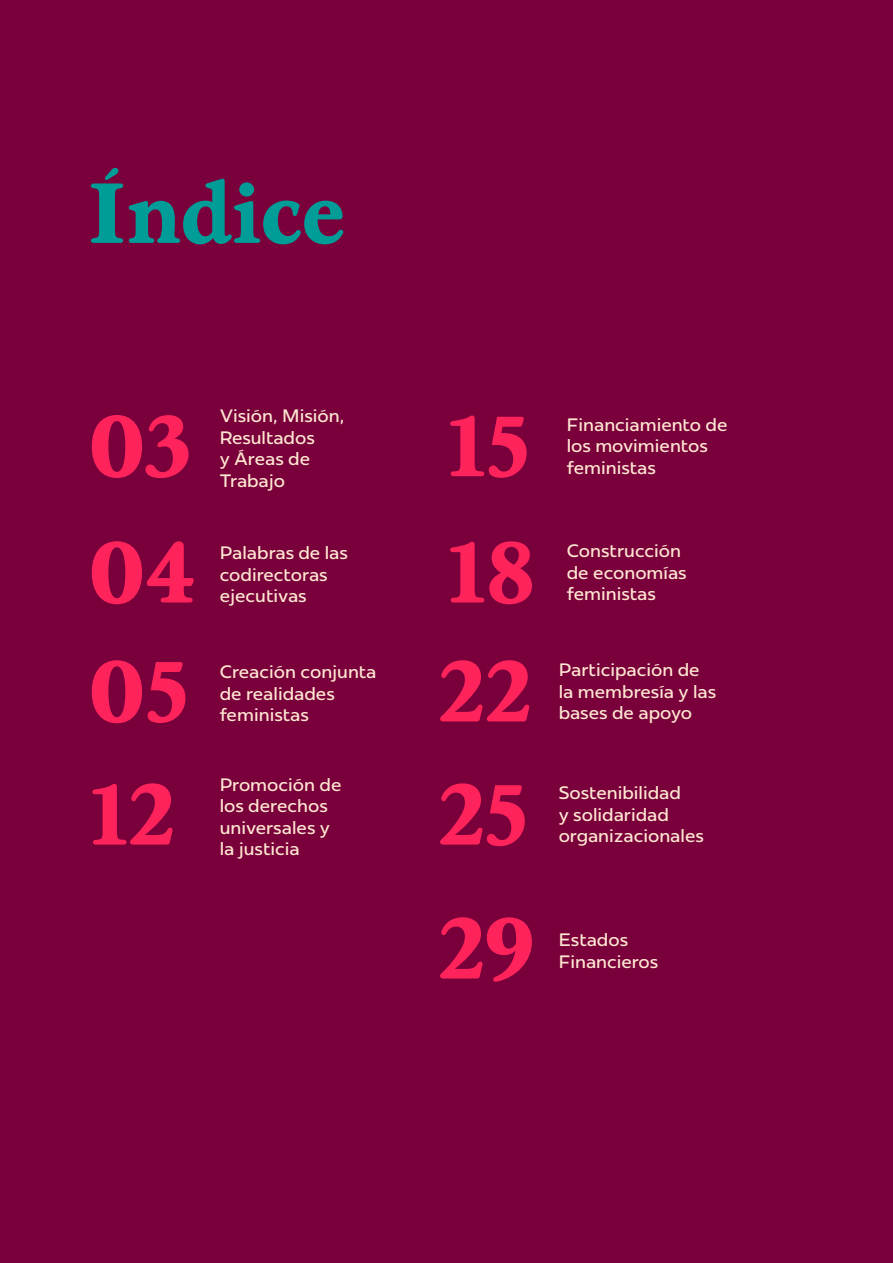
<style>
.page{position:relative;width:893px;height:1263px;background:#79003a}
.page>*{position:absolute;margin:0;border:0;box-sizing:border-box;transform-origin:0 0}
.t1{font:800 85.65px/126.3px "Brigade";color:#ff235c}
.t2{font:800 85.65px "Brigade";color:#009c98}
.t3{font:18px/21.6px "Redonda";color:#ffe6d1}
</style>
<div class="page">
<h1 class="t2" style="left:88px;top:168px;width:258px">Índice</h1>
<h1 class="t1" style="left:88px;top:392px;width:108px">03<br>04</h1>
<h1 class="t1" style="left:88px;top:639px;width:102px;line-height:123.1px">05<br>12</h1>
<p class="t3" style="left:220px;top:405px;width:126px">Visión, Misión,<br>Resultados<br>y Áreas de<br>Trabajo</p>
<p class="t3" style="left:220px;top:542px;width:130px">Palabras de las codirectoras ejecutivas</p>
<p class="t3" style="left:220px;top:661px;width:158px">Creación conjunta de realidades feministas</p>
<p class="t3" style="left:220px;top:773px;width:123px">Promoción de los derechos universales y la justicia</p>
<h1 class="t1" style="left:446px;top:392px;width:90px">15<br>18</h1>
<h1 class="t1" style="left:438px;top:639px;width:95px;line-height:123.1px">22<br>25</h1>
<p class="t3" style="left:567px;top:413px;width:162px">Financiamiento de los movimientos feministas</p>
<p class="t3" style="left:567px;top:540px;width:121px">Construcción de economías feministas</p>
<p class="t3" style="left:559px;top:659px;width:159px">Participación de la membresía y las bases de apoyo</p>
<p class="t3" style="left:559px;top:782px;width:147px">Sostenibilidad<br>y solidaridad organizacionales</p>
<h1 class="t1" style="left:438px;top:894px;width:99px">29</h1>
<p class="t3" style="left:559px;top:929px;width:101px">Estados<br>Financieros</p>
</div>
